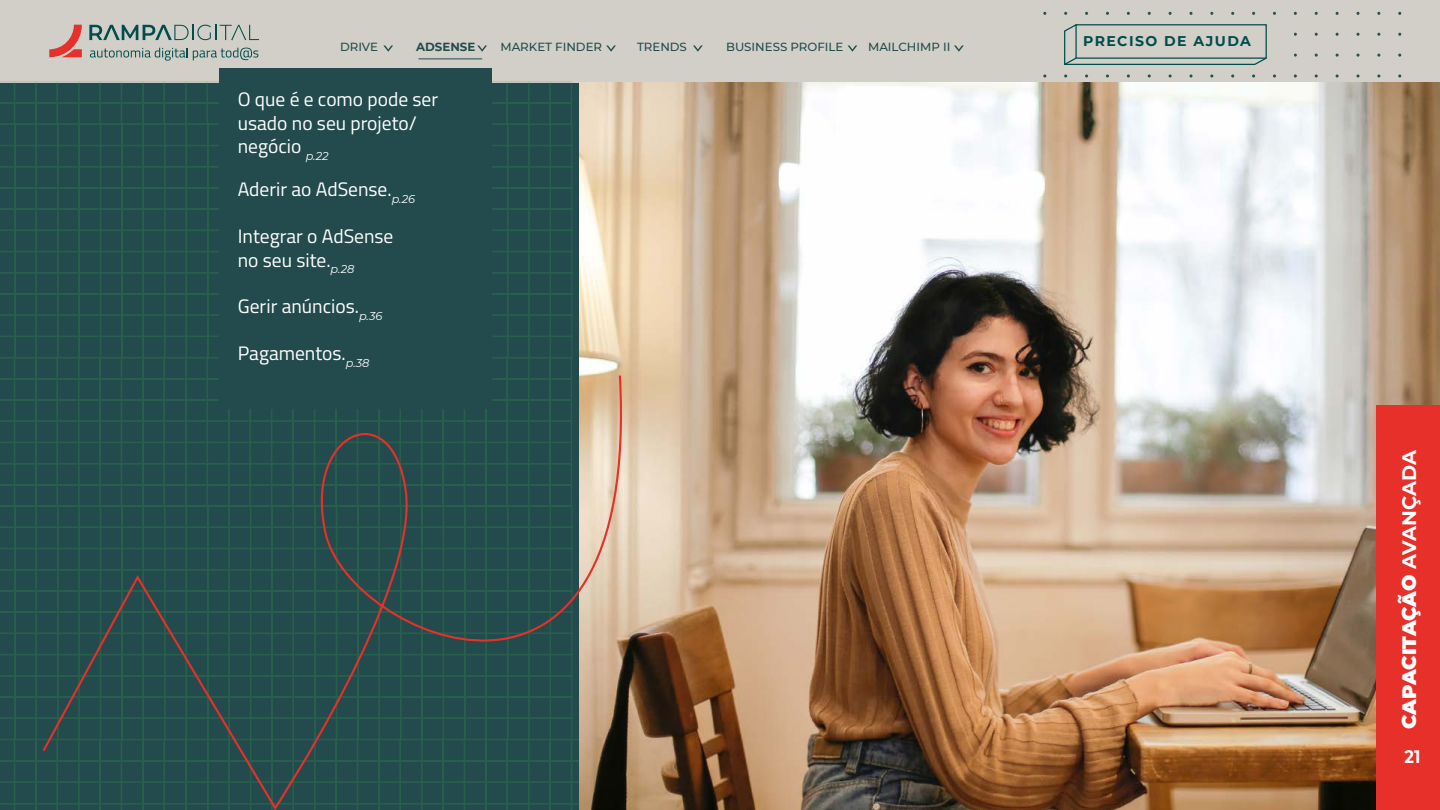
<style>
.page{position:relative;width:1440px;height:810px;background:#fff}
.page>*{position:absolute;margin:0;border:0;box-sizing:border-box;transform-origin:0 0}
.t1{font:19.5px/23.4px "Titillium Web";color:#fff}
.t2{font:900 19.5px "Montserrat";letter-spacing:-.01em;color:#fff}
.t3{font:700 18px "Montserrat";color:#fff;scale:.9 1}
.t4{font:700 14.1px "Montserrat";letter-spacing:.1em;color:#004d4d}
.t5{font:500 11.77px "Montserrat";color:#224c4c}
.t6{font:700 11.77px "Montserrat";color:#224c4c}
.s1{font-weight:700}
</style>
<div class="page">
<div style="left:0;top:0;width:1440px;height:83px;background:#d2cfc8"></div>
<svg style="left:1043px;top:11px;width:358px;height:72px"></svg>
<svg style="left:49px;top:25px;width:33px;height:32px"></svg>
<svg style="left:89px;top:25px;width:170px;height:16px"></svg>
<svg style="left:90px;top:48px;width:168px;height:13px"></svg>
<svg style="left:383px;top:45px;width:10px;height:7px"></svg>
<svg style="left:477px;top:45px;width:10px;height:7px"></svg>
<svg style="left:606px;top:45px;width:10px;height:7px"></svg>
<svg style="left:693px;top:45px;width:10px;height:7px"></svg>
<svg style="left:848px;top:45px;width:9px;height:7px"></svg>
<svg style="left:954px;top:45px;width:10px;height:7px"></svg>
<svg style="left:273px;top:81px;width:300px;height:729px;background:#244e4d"></svg>
<svg style="left:491px;top:81px;width:60px;height:292px;background:#244e4d"></svg>
<svg style="left:187px;top:81px;width:86px;height:729px;background:#244e4d"></svg>
<svg style="left:0;top:81px;width:187px;height:729px;background:#244e4d"></svg>
<svg style="left:0;top:81px;width:102px;height:660px;background:#244e4d"></svg>
<div style="left:219px;top:68px;width:272px;height:341px;background:#234b4d"></div>
<img style="left:579px;top:83px;width:861px;height:727px">
<div style="left:1376px;top:405px;width:64px;height:405px;background:#e63029"></div>
<hr style="left:418px;top:58px;width:64px;height:1px;background:#234b4d">
<svg style="left:41px;top:373px;width:600px;height:435px;background:#355652"></svg>
<p class="t5" style="left:340px;top:39px;width:39px">DRIVE</p>
<p class="t6" style="left:416px;top:39px;width:61px">ADSENSE</p>
<p class="t5" style="left:500px;top:39px;width:103px">MARKET FINDER</p>
<p class="t5" style="left:637px;top:39px;width:51px">TRENDS</p>
<p class="t5" style="left:726px;top:39px;width:119px">BUSINESS PROFILE</p>
<p class="t5" style="left:868px;top:39px;width:84px">MAILCHIMP II</p>
<p class="t1" style="left:238px;top:87px;width:202px">O que é e como pode ser usado no seu projeto/ negócio <sub>p.22</sub></p>
<p class="t1" style="left:238px;top:177px;width:179px">Aderir ao AdSense.<sub>p.26</sub></p>
<p class="t1" style="left:238px;top:224px;width:157px">Integrar o AdSense no seu site.<sub>p.28</sub></p>
<p class="t1" style="left:238px;top:294px;width:146px">Gerir anúncios.<sub>p.36</sub></p>
<p class="t1" style="left:238px;top:341px;width:133px">Pagamentos.<sub>p.38</sub></p>
<p class="t4" style="left:1083px;top:31px;width:169px">PRECISO DE AJUDA</p>
<p class="t2" style="left:1395px;top:729px;width:280px;rotate:-90deg">CAPACITAÇÃO <span class="s1">AVANÇADA</span></p>
<p class="t3" style="left:1405px;top:744px;width:19px">21</p>
</div>
